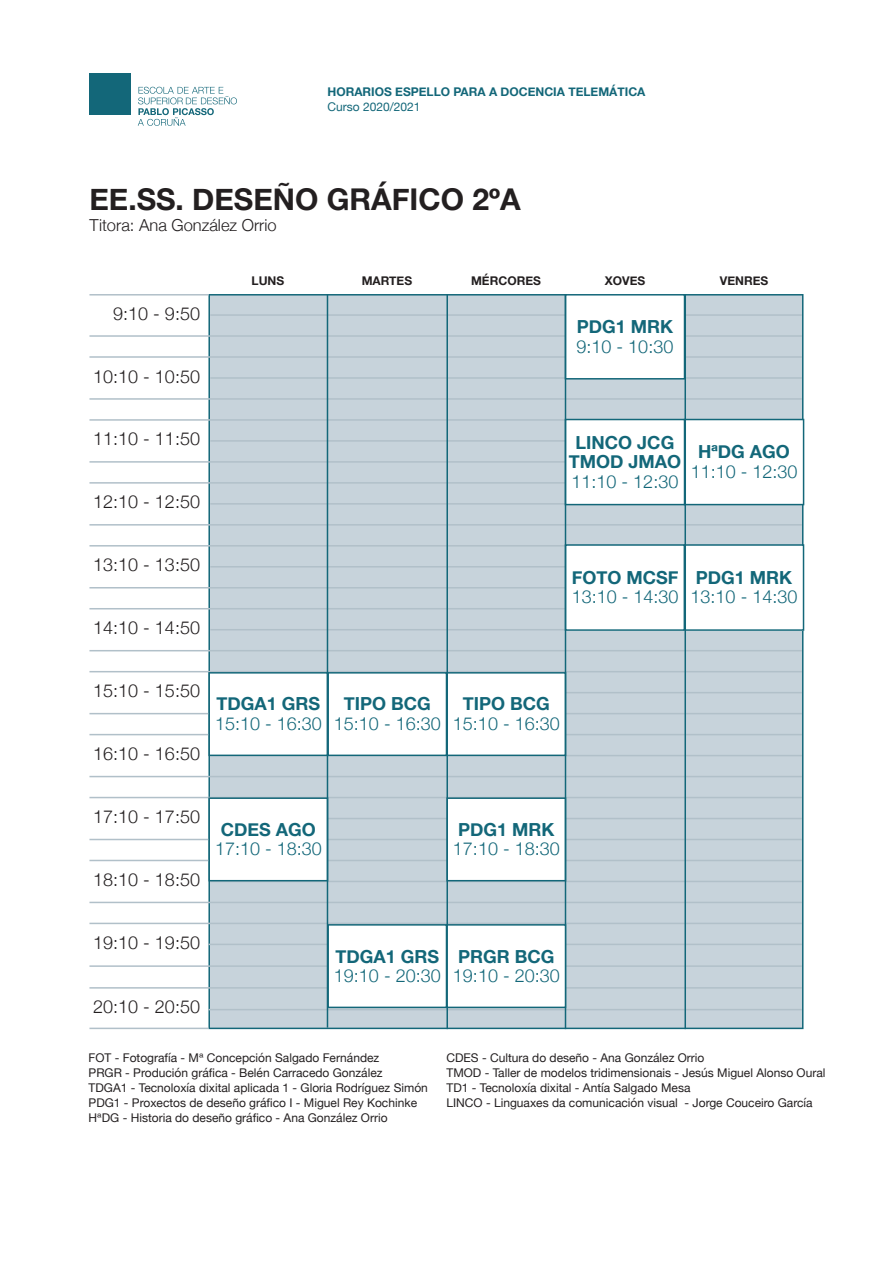
<style>
.page{position:relative;width:893px;height:1263px;background:#fff}
.page>*{position:absolute;margin:0;border:0;box-sizing:border-box;transform-origin:0 0}
.t1{font:700 30px "Helvetica Neue";color:#231f20}
.t2{font:300 18px "Helvetica Neue";color:#136779}
.t3{font:300 18px "Helvetica Neue";color:#231f20}
.t4{font:700 18px/19.5px "Helvetica Neue";color:#136779;text-align:center}
.t5{font:300 16.5px "Helvetica Neue";color:#231f20}
.t6{font:12px/15px "Helvetica Neue";color:#231f20}
.t7{font:700 12px "Helvetica Neue";color:#136779}
.t8{font:700 12px "Helvetica Neue";color:#231f20}
.t9{font:12px "Helvetica Neue";color:#136779}
</style>
<div class="page">
<div style="left:89px;top:73px;width:42px;height:42px;background:#136779"></div>
<svg style="left:138px;top:87px;width:99px;height:39px"></svg>
<div style="left:208px;top:294px;width:595px;height:735px;background:#c7d3db;border:2px solid #136779"></div>
<hr style="left:210px;top:314px;width:592px;height:2px;background:#b1c0c9">
<hr style="left:89px;top:335px;width:713px;height:2px;background:#b1c0c9">
<hr style="left:89px;top:356px;width:713px;height:2px;background:#b1c0c9">
<hr style="left:210px;top:377px;width:592px;height:2px;background:#b1c0c9">
<hr style="left:89px;top:398px;width:713px;height:2px;background:#b1c0c9">
<hr style="left:89px;top:419px;width:713px;height:2px;background:#b1c0c9">
<hr style="left:210px;top:440px;width:592px;height:2px;background:#b1c0c9">
<hr style="left:89px;top:461px;width:713px;height:2px;background:#b1c0c9">
<hr style="left:89px;top:482px;width:713px;height:2px;background:#b1c0c9">
<hr style="left:210px;top:503px;width:592px;height:2px;background:#b1c0c9">
<hr style="left:89px;top:524px;width:713px;height:2px;background:#b1c0c9">
<hr style="left:89px;top:545px;width:713px;height:1px;background:#b1c0c9">
<hr style="left:210px;top:566px;width:592px;height:1px;background:#b1c0c9">
<hr style="left:89px;top:587px;width:713px;height:1px;background:#b1c0c9">
<hr style="left:89px;top:608px;width:713px;height:1px;background:#b1c0c9">
<hr style="left:210px;top:629px;width:592px;height:1px;background:#b1c0c9">
<hr style="left:89px;top:650px;width:713px;height:1px;background:#b1c0c9">
<hr style="left:89px;top:671px;width:713px;height:1px;background:#b1c0c9">
<hr style="left:210px;top:692px;width:592px;height:1px;background:#b1c0c9">
<hr style="left:89px;top:713px;width:713px;height:1px;background:#b1c0c9">
<hr style="left:89px;top:734px;width:713px;height:1px;background:#b1c0c9">
<hr style="left:210px;top:755px;width:592px;height:1px;background:#b1c0c9">
<hr style="left:89px;top:776px;width:713px;height:1px;background:#b1c0c9">
<hr style="left:89px;top:797px;width:713px;height:1px;background:#b1c0c9">
<hr style="left:89px;top:860px;width:713px;height:1px;background:#b1c0c9">
<hr style="left:89px;top:923px;width:713px;height:1px;background:#b1c0c9">
<hr style="left:210px;top:818px;width:592px;height:1px;background:#b1c0c9">
<hr style="left:210px;top:881px;width:592px;height:1px;background:#b1c0c9">
<hr style="left:208px;top:944px;width:594px;height:1px;background:#b1c0c9">
<hr style="left:89px;top:965px;width:713px;height:2px;background:#b1c0c9">
<hr style="left:89px;top:839px;width:713px;height:1px;background:#b1c0c9">
<hr style="left:89px;top:902px;width:713px;height:1px;background:#b1c0c9">
<div style="left:565px;top:295px;width:119px;height:84px;background:#fff"></div>
<div style="left:565px;top:294px;width:120px;height:86px;border:2px solid #136779"></div>
<div style="left:684px;top:419px;width:120px;height:86px;background:#fff"></div>
<div style="left:684px;top:419px;width:120px;height:86px;border:2px solid #136779"></div>
<div style="left:565px;top:419px;width:119px;height:86px;background:#fff"></div>
<div style="left:565px;top:419px;width:120px;height:86px;border:2px solid #136779"></div>
<div style="left:565px;top:545px;width:120px;height:85px;background:#fff"></div>
<div style="left:565px;top:544px;width:120px;height:87px;border:2px solid #136779"></div>
<div style="left:684px;top:545px;width:119px;height:85px;background:#fff"></div>
<div style="left:684px;top:544px;width:120px;height:87px;border:2px solid #136779"></div>
<div style="left:209px;top:673px;width:119px;height:82px;background:#fff"></div>
<div style="left:208px;top:672px;width:120px;height:84px;border:2px solid #136779"></div>
<div style="left:328px;top:673px;width:118px;height:82px;background:#fff"></div>
<div style="left:327px;top:672px;width:120px;height:84px;border:2px solid #136779"></div>
<div style="left:447px;top:673px;width:118px;height:82px;background:#fff"></div>
<div style="left:446px;top:672px;width:120px;height:84px;border:2px solid #136779"></div>
<div style="left:209px;top:798px;width:119px;height:83px;background:#fff"></div>
<div style="left:208px;top:797px;width:120px;height:84px;border:2px solid #136779"></div>
<div style="left:447px;top:798px;width:118px;height:83px;background:#fff"></div>
<div style="left:446px;top:797px;width:120px;height:84px;border:2px solid #136779"></div>
<hr style="left:89px;top:294px;width:119px;height:2px;background:#b1c0c9">
<hr style="left:89px;top:1028px;width:119px;height:1px;background:#b1c0c9">
<hr style="left:89px;top:987px;width:713px;height:2px;background:#b1c0c9">
<hr style="left:208px;top:1009px;width:594px;height:1px;background:#b1c0c9">
<hr style="left:327px;top:294px;width:1px;height:734px;background:#136779">
<hr style="left:446px;top:294px;width:2px;height:735px;background:#136779">
<hr style="left:565px;top:294px;width:1px;height:735px;background:#136779">
<hr style="left:684px;top:294px;width:2px;height:735px;background:#136779">
<div style="left:328px;top:925px;width:118px;height:82px;background:#fff"></div>
<div style="left:327px;top:924px;width:120px;height:84px;border:2px solid #136779"></div>
<div style="left:447px;top:925px;width:118px;height:82px;background:#fff"></div>
<div style="left:446px;top:924px;width:120px;height:84px;border:2px solid #136779"></div>
<p class="t7" style="left:327px;top:82px;width:319px">HORARIOS ESPELLO PARA A DOCENCIA TELEMÁTICA</p>
<p class="t9" style="left:327px;top:98px;width:94px">Curso 2020/2021</p>
<h1 class="t1" style="left:89px;top:176px;width:433px">EE.SS. DESEÑO GRÁFICO 2ºA</h1>
<h3 class="t5" style="left:89px;top:212px;width:189px">Titora: Ana González Orrio</h3>
<h2 class="t3" style="left:113px;top:299px;width:88px">9:10 - 9:50</h2>
<h2 class="t3" style="left:93px;top:362px;width:108px">10:10 - 10:50</h2>
<h2 class="t3" style="left:93px;top:424px;width:108px">11:10 - 11:50</h2>
<h2 class="t3" style="left:93px;top:487px;width:108px">12:10 - 12:50</h2>
<h2 class="t3" style="left:93px;top:550px;width:108px">13:10 - 13:50</h2>
<h2 class="t3" style="left:93px;top:613px;width:108px">14:10 - 14:50</h2>
<p class="t8" style="left:252px;top:271px;width:34px">LUNS</p>
<p class="t8" style="left:362px;top:271px;width:52px">MARTES</p>
<p class="t8" style="left:471px;top:271px;width:71px">MÉRCORES</p>
<p class="t8" style="left:605px;top:271px;width:42px">XOVES</p>
<p class="t8" style="left:720px;top:271px;width:50px">VENRES</p>
<h2 class="t4" style="left:577px;top:317px;width:98px">PDG1 MRK</h2>
<h2 class="t2" style="left:577px;top:332px;width:98px">9:10 - 10:30</h2>
<h2 class="t4" style="left:569px;top:433px;width:114px">LINCO JCG<br>TMOD JMAO</h2>
<h2 class="t2" style="left:572px;top:467px;width:108px">11:10 - 12:30</h2>
<h2 class="t4" style="left:698px;top:443px;width:93px">HªDG AGO</h2>
<h2 class="t2" style="left:691px;top:457px;width:108px">11:10 - 12:30</h2>
<h2 class="t4" style="left:572px;top:568px;width:108px">FOTO MCSF</h2>
<h2 class="t2" style="left:572px;top:582px;width:108px">13:10 - 14:30</h2>
<h2 class="t4" style="left:696px;top:568px;width:98px">PDG1 MRK</h2>
<h2 class="t2" style="left:691px;top:582px;width:108px">13:10 - 14:30</h2>
<h2 class="t3" style="left:93px;top:676px;width:108px">15:10 - 15:50</h2>
<h2 class="t3" style="left:93px;top:739px;width:108px">16:10 - 16:50</h2>
<h2 class="t4" style="left:217px;top:695px;width:105px">TDGA1 GRS</h2>
<h2 class="t2" style="left:215px;top:709px;width:108px">15:10 - 16:30</h2>
<h2 class="t4" style="left:344px;top:695px;width:88px">TIPO BCG</h2>
<h2 class="t2" style="left:334px;top:709px;width:108px">15:10 - 16:30</h2>
<h2 class="t4" style="left:463px;top:695px;width:88px">TIPO BCG</h2>
<h2 class="t2" style="left:453px;top:709px;width:108px">15:10 - 16:30</h2>
<h2 class="t3" style="left:93px;top:802px;width:108px">17:10 - 17:50</h2>
<h2 class="t3" style="left:93px;top:865px;width:108px">18:10 - 18:50</h2>
<h2 class="t4" style="left:221px;top:820px;width:97px">CDES AGO</h2>
<h2 class="t2" style="left:215px;top:834px;width:108px">17:10 - 18:30</h2>
<h2 class="t4" style="left:458px;top:820px;width:98px">PDG1 MRK</h2>
<h2 class="t2" style="left:453px;top:834px;width:108px">17:10 - 18:30</h2>
<h2 class="t3" style="left:93px;top:928px;width:108px">19:10 - 19:50</h2>
<h2 class="t3" style="left:93px;top:992px;width:108px">20:10 - 20:50</h2>
<h2 class="t4" style="left:335px;top:947px;width:105px">TDGA1 GRS</h2>
<h2 class="t2" style="left:334px;top:961px;width:108px">19:10 - 20:30</h2>
<h2 class="t4" style="left:458px;top:947px;width:98px">PRGR BCG</h2>
<h2 class="t2" style="left:453px;top:961px;width:108px">19:10 - 20:30</h2>
<p class="t6" style="left:89px;top:1050px;width:341px">FOT - Fotografía - Mª Concepción Salgado Fernández<br>PRGR - Produción gráfica - Belén Carracedo González<br>TDGA1 - Tecnoloxía dixital aplicada 1 - Gloria Rodríguez Simón PDG1 - Proxectos de deseño gráfico I - Miguel Rey Kochinke HªDG - Historia do deseño gráfico - Ana González Orrio</p>
<p class="t6" style="left:446px;top:1050px;width:380px">CDES - Cultura do deseño - Ana González Orrio<br>TMOD - Taller de modelos tridimensionais - Jesús Miguel Alonso Oural TD1 - Tecnoloxía dixital - Antía Salgado Mesa<br>LINCO - Linguaxes da comunicación visual - Jorge Couceiro García</p>
</div>
